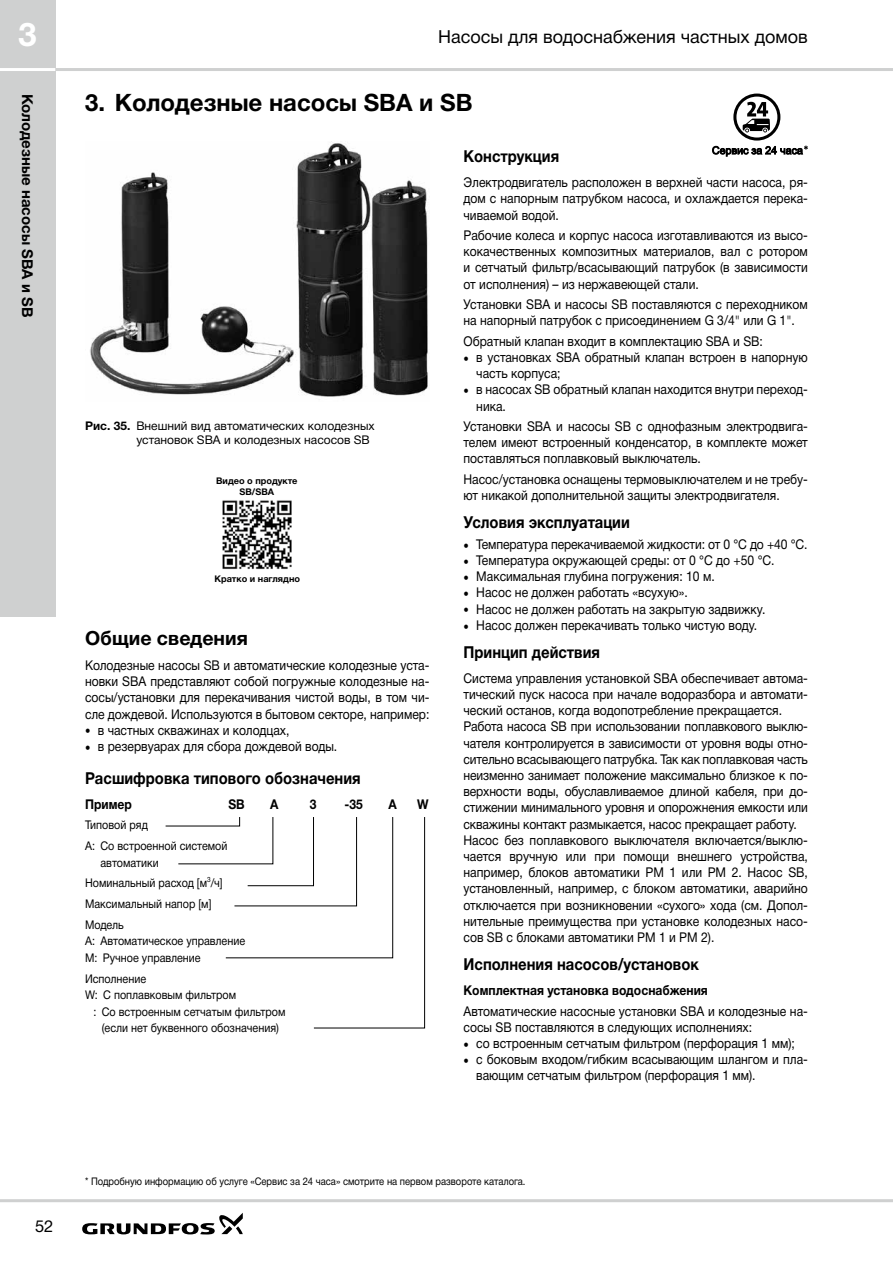
<style>
.page{position:relative;width:893px;height:1263px;background:#fff}
.page>*{position:absolute;margin:0;border:0;box-sizing:border-box;transform-origin:0 0}
.t1{font:700 33px "Helvetica Neue Cyr";color:#fff}
.t2{font:700 24px "Helvetica Neue Cyr";color:#000}
.t3{font:700 19.5px "Helvetica Neue Cyr";color:#000}
.t4{font:18px "Helvetica Neue Cyr";color:#000}
.t5{font:700 16.5px "Helvetica Neue Cyr";color:#000;scale:.9 1}
.t6{font:16.5px "Helvetica Neue Cyr";color:#000}
.t7{font:700 15px "Helvetica Neue Cyr";color:#000}
.t8{font:13.5px/16.2px "Helvetica Neue Cyr";color:#000;scale:.9 1}
.t9{font:700 13.5px "Helvetica Neue Cyr";color:#000;scale:.9 1}
.t10{font:12px/20.7px "Helvetica Neue Cyr";color:#000;scale:.9 1}
.t11{font:12px/14.4px "Helvetica Neue Cyr";color:#000}
.t12{font:10.5px "Helvetica Neue Cyr";color:#000;scale:.9 1}
.t13{font:700 9.15px/11.1px "Helvetica Neue Cyr";color:#000;text-align:center}
.s1{font-weight:700}
.s2{font-size:12px}
</style>
<div class="page">
<div style="left:0;top:0;width:55px;height:617px;background:#cfd0d0"></div>
<hr style="left:0;top:1199px;width:893px;height:3px;background:#cfd0d0">
<hr style="left:0;top:68px;width:893px;height:3px;background:#cfd0d0">
<hr style="left:0;top:68px;width:55px;height:3px;background:#fff">
<svg style="left:82px;top:1213px;width:161px;height:21px"></svg>
<svg style="left:165px;top:817px;width:260px;height:212px"></svg>
<img style="left:90px;top:143px;width:338px;height:254px">
<img style="left:222px;top:500px;width:70px;height:70px">
<svg style="left:712px;top:94px;width:96px;height:62px"></svg>
<h1 class="t1" style="left:18px;top:16px;width:20px">3</h1>
<p class="t7" style="left:36px;top:94px;width:225px;rotate:90deg">Колодезные насосы SBA и SB</p>
<h3 class="t4" style="left:438px;top:26px;width:371px">Насосы для водоснабжения частных домов</h3>
<h2 class="t2" style="left:85px;top:89px;width:389px">3. Колодезные насосы SBA и SB</h2>
<p class="t11" style="left:136px;top:419px;width:240px;text-indent:-51px"><span class="s1">Рис. 35.</span> Внешний вид автоматических колодезных установок SBA и колодезных насосов SB</p>
<p class="t13" style="left:216px;top:475px;width:83px">Видео о продукте<br>SB/SBA</p>
<p class="t13" style="left:214px;top:573px;width:87px">Кратко и наглядно</p>
<h3 class="t3" style="left:85px;top:628px;width:164px">Общие сведения</h3>
<p class="t8" style="left:85px;top:657px;width:384px;text-align:justify">Колодезные насосы SB и автоматические колодезные уста&shy;новки SBA представляют собой погружные колодезные на&shy;сосы/установки для перекачивания чистой воды, в том чи&shy;сле дождевой. Используются в бытовом секторе, например:</p>
<p class="t8" style="left:85px;top:722px;width:229px"><span class="s2">•</span> в частных скважинах и колодцах,</p>
<p class="t8" style="left:85px;top:738px;width:282px"><span class="s2">•</span> в резервуарах для сбора дождевой воды.</p>
<p class="t5" style="left:85px;top:768px;width:308px">Расшифровка типового обозначения</p>
<p class="t9" style="left:85px;top:796px;width:54px">Пример</p>
<p class="t9" style="left:228px;top:796px;width:20px">SB</p>
<p class="t9" style="left:270px;top:796px;width:11px">A</p>
<p class="t9" style="left:310px;top:796px;width:9px">3</p>
<p class="t9" style="left:345px;top:796px;width:22px">-35</p>
<p class="t9" style="left:389px;top:796px;width:11px">A</p>
<p class="t9" style="left:417px;top:796px;width:14px">W</p>
<p class="t10" style="left:85px;top:815px;width:160px">Типовой ряд<br>A: Со встроенной системой</p>
<p class="t10" style="left:85px;top:852px;width:155px;text-indent:15px">автоматики<br>Номинальный расход [м<sup>3</sup>/ч]<br>Максимальный напор [м]<br>Модель</p>
<p class="t10" style="left:85px;top:933px;width:179px;line-height:16.5px">А: Автоматическое управление<br>М: Ручное управление</p>
<p class="t10" style="left:85px;top:968px;width:69px">Исполнение</p>
<p class="t10" style="left:85px;top:984px;width:169px">W: С поплавковым фильтром</p>
<p class="t10" style="left:93px;top:1001px;width:215px">: Со встроенным сетчатым фильтром</p>
<p class="t10" style="left:102px;top:1017px;width:198px">(если нет буквенного обозначения)</p>
<p class="t5" style="left:463px;top:148px;width:108px">Конструкция</p>
<p class="t8" style="left:463px;top:174px;width:384px;text-align:justify">Электродвигатель расположен в верхней части насоса, ря&shy;дом с напорным патрубком насоса, и охлаждается перека&shy;чиваемой водой.</p>
<p class="t8" style="left:463px;top:227px;width:384px;text-align:justify">Рабочие колеса и корпус насоса изготавливаются из высо&shy;кокачественных композитных материалов, вал с ротором и сетчатый фильтр/всасывающий патрубок (в зависимости от исполнения) – из нержавеющей стали.</p>
<p class="t8" style="left:463px;top:296px;width:384px">Установки SBA и насосы SB поставляются с переходником на напорный патрубок с присоединением G 3/4" или G 1".</p>
<p class="t8" style="left:463px;top:333px;width:334px">Обратный клапан входит в комплектацию SBA и SB:</p>
<p class="t8" style="left:476px;top:349px;width:370px;text-indent:-13px"><span class="s2">•</span> в установках SBA обратный клапан встроен в напорную часть корпуса;</p>
<p class="t8" style="left:476px;top:382px;width:370px;text-indent:-13px"><span class="s2">•</span> в насосах SB обратный клапан находится внутри переход&shy;ника.</p>
<p class="t8" style="left:463px;top:418px;width:384px;text-align:justify">Установки SBA и насосы SB с однофазным электродвига&shy;телем имеют встроенный конденсатор, в комплекте может поставляться поплавковый выключатель.</p>
<p class="t8" style="left:463px;top:471px;width:384px">Насос/установка оснащены термовыключателем и не требу&shy;ют никакой дополнительной защиты электродвигателя.</p>
<p class="t5" style="left:463px;top:513px;width:186px">Условия эксплуатации</p>
<p class="t8" style="left:463px;top:536px;width:384px"><span class="s2">•</span> Температура перекачиваемой жидкости: от 0 °С до +40 °С.</p>
<p class="t8" style="left:463px;top:552px;width:347px"><span class="s2">•</span> Температура окружающей среды: от 0 °С до +50 °С.</p>
<p class="t8" style="left:463px;top:568px;width:281px"><span class="s2">•</span> Максимальная глубина погружения: 10 м.</p>
<p class="t8" style="left:463px;top:585px;width:251px"><span class="s2">•</span> Насос не должен работать «всухую».</p>
<p class="t8" style="left:463px;top:601px;width:337px"><span class="s2">•</span> Насос не должен работать на закрытую задвижку.</p>
<p class="t8" style="left:463px;top:617px;width:328px"><span class="s2">•</span> Насос должен перекачивать только чистую воду.</p>
<p class="t5" style="left:463px;top:643px;width:153px">Принцип действия</p>
<p class="t8" style="left:463px;top:670px;width:384px">Система управления установкой SBA обеспечивает автома&shy;тический пуск насоса при начале водоразбора и автомати&shy;ческий останов, когда водопотребление прекращается.<br>Работа насоса SB при использовании поплавкового выклю&shy;чателя контролируется в зависимости от уровня воды отно&shy;сительно всасывающего патрубка. Так как поплавковая часть неизменно занимает положение максимально близкое к по&shy;верхности воды, обуславливаемое длиной кабеля, при до&shy;стижении минимального уровня и опорожнения емкости или скважины контакт размыкается, насос прекращает работу.<br>Насос без поплавкового выключателя включается/выклю&shy;чается вручную или при помощи внешнего устройства, например, блоков автоматики PM 1 или PM 2. Насос SB, установленный, например, с блоком автоматики, аварийно отключается при возникновении «сухого» хода (см. Допол&shy;нительные преимущества при установке колодезных насо&shy;сов SB с блоками автоматики PM 1 и PM 2).</p>
<p class="t5" style="left:463px;top:955px;width:263px">Исполнения насосов/установок</p>
<p class="t9" style="left:463px;top:983px;width:273px">Комплектная установка водоснабжения</p>
<p class="t8" style="left:463px;top:1003px;width:384px">Автоматические насосные установки SBA и колодезные на&shy;сосы SB поставляются в следующих исполнениях:</p>
<p class="t8" style="left:463px;top:1035px;width:370px"><span class="s2">•</span> со встроенным сетчатым фильтром (перфорация 1 мм);</p>
<p class="t8" style="left:476px;top:1051px;width:370px;text-indent:-13px"><span class="s2">•</span> с боковым входом/гибким всасывающим шлангом и пла&shy;вающим сетчатым фильтром (перфорация 1 мм).</p>
<p class="t6" style="left:35px;top:1217px;width:20px">52</p>
<p class="t12" style="left:85px;top:1176px;width:491px">* Подробную информацию об услуге «Сервис за 24 часа» смотрите на первом развороте каталога.</p>
</div>
